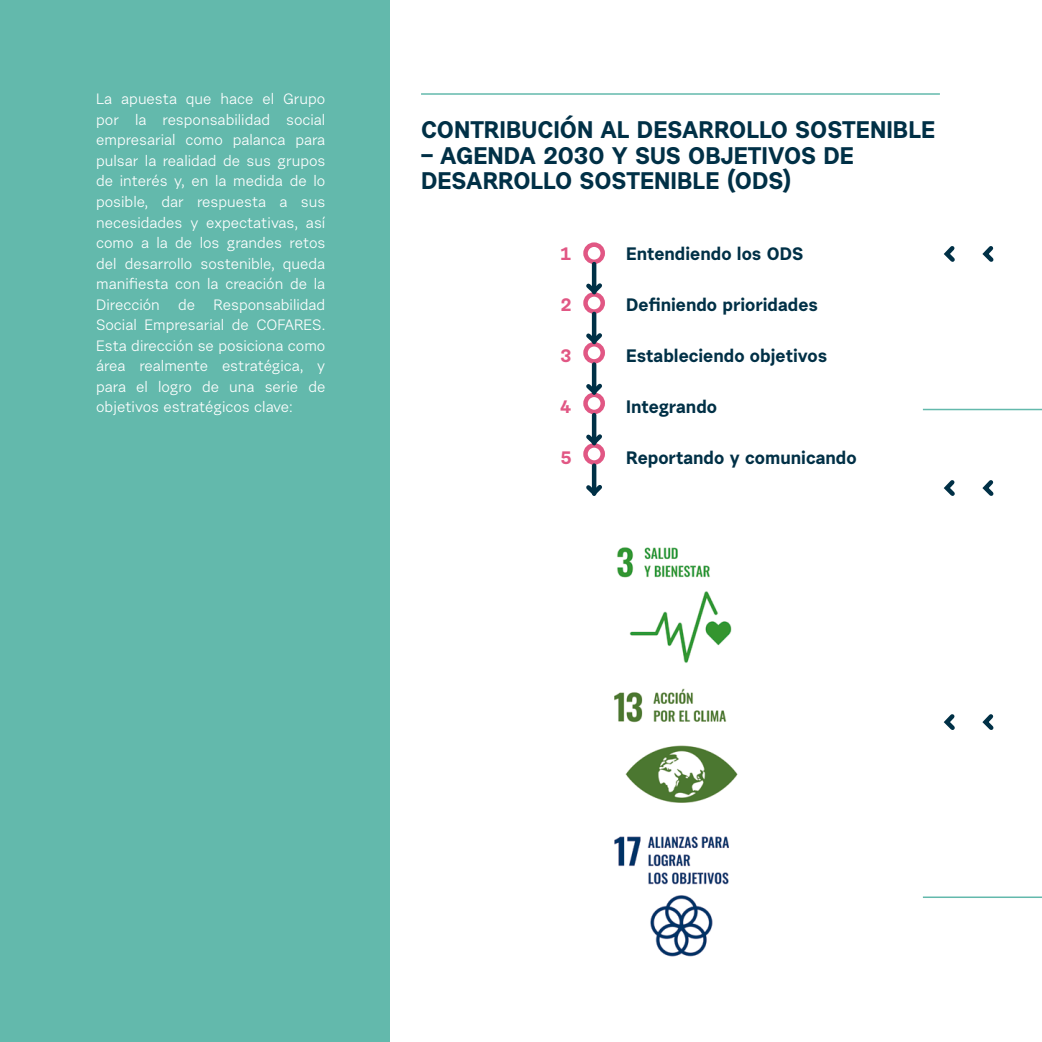
<style>
.page{position:relative;width:1042px;height:1042px;background:#fff}
.page>*{position:absolute;margin:0;border:0;box-sizing:border-box;transform-origin:0 0}
.t1{font:700 24px/25.5px "Urban Grotesk Re Bo";color:#003046}
.t2{font:700 18px "Urban Grotesk Re Bo";color:#003046}
.t3{font:700 18px "Urban Grotesk Re Bo";color:#e15784}
.t4{font:15px/20.5px "Urban Grotesk Re Bo";color:#fff;text-align:justify}
</style>
<div class="page">
<div style="left:0;top:0;width:389px;height:1042px;background:#63b9ac"></div>
<hr style="left:421px;top:93px;width:519px;height:2px;background:#63b9ac">
<hr style="left:923px;top:409px;width:119px;height:1px;background:#63b9ac">
<hr style="left:923px;top:896px;width:119px;height:2px;background:#63b9ac">
<img style="left:617px;top:547px;width:115px;height:116px">
<img style="left:614px;top:688px;width:124px;height:115px">
<img style="left:614px;top:836px;width:115px;height:121px">
<div style="left:583px;top:242px;width:22px;height:22px;border:4px solid #e15784;border-radius:50%"></div>
<div style="left:583px;top:292px;width:22px;height:22px;border:4px solid #e15784;border-radius:50%"></div>
<div style="left:583px;top:342px;width:22px;height:22px;border:4px solid #e15784;border-radius:50%"></div>
<div style="left:583px;top:392px;width:22px;height:22px;border:4px solid #e15784;border-radius:50%"></div>
<div style="left:583px;top:443px;width:22px;height:22px;border:4px solid #e15784;border-radius:50%"></div>
<hr style="left:592px;top:264px;width:4px;height:28px;background:#003046">
<hr style="left:592px;top:314px;width:4px;height:28px;background:#003046">
<hr style="left:592px;top:364px;width:4px;height:28px;background:#003046">
<hr style="left:592px;top:415px;width:4px;height:28px;background:#003046">
<hr style="left:592px;top:466px;width:4px;height:28px;background:#003046">
<svg style="left:585px;top:279px;width:18px;height:18px"></svg>
<svg style="left:585px;top:329px;width:19px;height:18px"></svg>
<svg style="left:584px;top:380px;width:20px;height:18px"></svg>
<svg style="left:585px;top:430px;width:18px;height:18px"></svg>
<svg style="left:586px;top:481px;width:16px;height:15px"></svg>
<svg style="left:943px;top:246px;width:12px;height:16px"></svg>
<svg style="left:943px;top:480px;width:12px;height:16px"></svg>
<svg style="left:943px;top:714px;width:12px;height:16px"></svg>
<svg style="left:982px;top:246px;width:12px;height:16px"></svg>
<svg style="left:982px;top:480px;width:12px;height:16px"></svg>
<svg style="left:982px;top:714px;width:12px;height:16px"></svg>
<p class="t4" style="left:96px;top:89px;width:231px">La apuesta que hace el Grupo por la responsabilidad social empresarial como palanca para pulsar la realidad de sus grupos de interés y, en la medida de lo posible, dar respuesta a sus necesidades y expectativas, así como a la de los grandes retos del desarrollo sostenible, queda manifiesta con la creación de la Dirección de Responsabilidad Social Empresarial de COFARES.<br>Esta dirección se posiciona como área realmente estratégica, y para el logro de una serie de objetivos estratégicos clave:</p>
<h1 class="t1" style="left:421px;top:116px;width:516px">CONTRIBUCIÓN AL DESARROLLO SOSTENIBLE</h1>
<h1 class="t1" style="left:421px;top:142px;width:434px">– AGENDA 2030 Y SUS OBJETIVOS DE<br>DESARROLLO SOSTENIBLE (ODS)</h1>
<p class="t3" style="left:560px;top:242px;width:12px">1</p>
<p class="t3" style="left:560px;top:293px;width:13px">2</p>
<p class="t3" style="left:560px;top:344px;width:12px">3</p>
<p class="t3" style="left:560px;top:395px;width:12px">4</p>
<p class="t3" style="left:560px;top:446px;width:13px">5</p>
<p class="t2" style="left:626px;top:243px;width:179px">Entendiendo los ODS</p>
<p class="t2" style="left:626px;top:294px;width:193px">Definiendo prioridades</p>
<p class="t2" style="left:626px;top:344px;width:202px">Estableciendo objetivos</p>
<p class="t2" style="left:626px;top:395px;width:92px">Integrando</p>
<p class="t2" style="left:626px;top:446px;width:232px">Reportando y comunicando</p>
</div>
